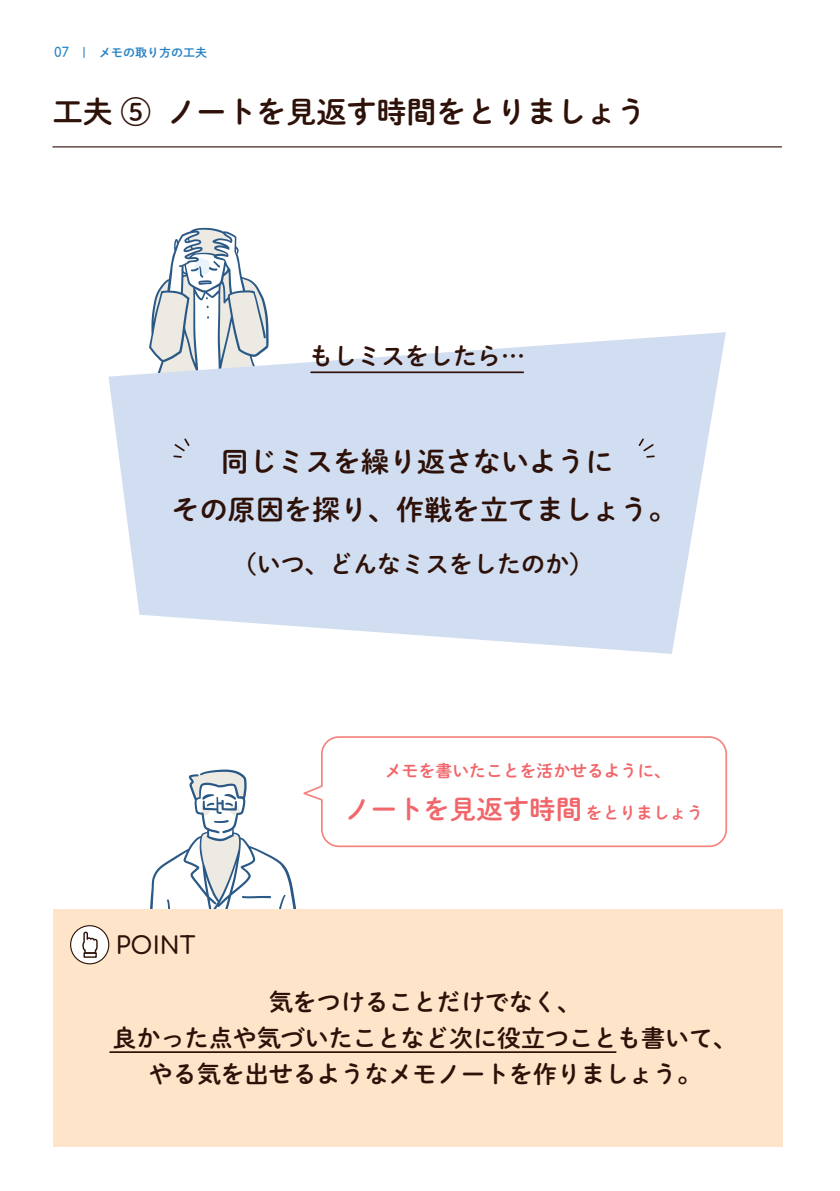
<style>
.page{position:relative;width:840px;height:1191px;background:#fff}
.page>*{position:absolute;margin:0;border:0;box-sizing:border-box;transform-origin:0 0}
.t1{font:30px "P Shuei M Go Std B";color:#2e1108}
.t2{font:28px/48px "P Shuei M Go Std B";color:#2e1108;text-align:center}
.t3{font:26.4px "P Shuei M Go Std B";color:#f1666a}
.t4{font:24px/36px "P Shuei M Go Std B";color:#2e1108;text-align:center}
.t5{font:600 24px "Comfortaa";color:#2e1108}
.t6{font:16.8px "P Shuei M Go Std B";color:#f1666a}
.t7{font:12px "P Shuei M Go Std B";color:#2783c5}
.s1{font-family:"Comfortaa";font-weight:600;font-size:13.2px}
.s2{font-size:16.8px}
</style>
<div class="page">
<svg style="left:151px;top:228px;width:117px;height:104px"></svg>
<svg style="left:150px;top:769px;width:146px;height:139px"></svg>
<div style="left:54px;top:908px;width:728px;height:238px;background:#fee5ca"></div>
<div style="left:71px;top:925px;width:38px;height:38px;background:#fff;border-radius:50%"></div>
<div style="left:70px;top:925px;width:39px;height:39px;border:1px solid #2e1108;border-radius:50%"></div>
<hr style="left:110px;top:1051px;width:505px;height:2px;background:#2e1108">
<div style="left:83px;top:952px;width:14px;height:5px;border:1px solid #2e1108"></div>
<svg style="left:82px;top:931px;width:16px;height:23px"></svg>
<hr style="left:53px;top:146px;width:728px;height:1px;background:#2e1108">
<svg style="left:303px;top:736px;width:424px;height:112px"></svg>
<svg style="left:108px;top:332px;width:617px;height:322px;fill:#d1def1"></svg>
<hr style="left:311px;top:371px;width:212px;height:2px;background:#2e1108">
<svg style="left:173px;top:437px;width:18px;height:21px"></svg>
<svg style="left:636px;top:437px;width:18px;height:21px"></svg>
<p class="t7" style="left:54px;top:43px;width:154px"><span class="s1">07</span>　|　メモの取り方の工夫</p>
<p class="t1" style="left:53px;top:90px;width:595px">工夫 ⑤ ノートを見返す時間をとりましょう</p>
<p class="t4" style="left:309px;top:337px;width:217px">もしミスをしたら…</p>
<p class="t2" style="left:172px;top:437px;width:506px">同じミスを繰り返さないように<br>その原因を探り、作戦を立てましょう。</p>
<p class="t4" style="left:233px;top:545px;width:361px">（いつ、どんなミスをしたのか）</p>
<p class="t6" style="left:385px;top:758px;width:287px">メモを書いたことを活かせるように、</p>
<p class="t3" style="left:344px;top:789px;width:360px">ノートを見返す時間<span class="s2">をとりましょう</span></p>
<p class="t5" style="left:116px;top:933px;width:81px">POINT</p>
<p class="t4" style="left:113px;top:983px;width:626px">気をつけることだけでなく、<br>良かった点や気づいたことなど次に役立つことも書いて、やる気を出せるようなメモノートを作りましょう。</p>
</div>
